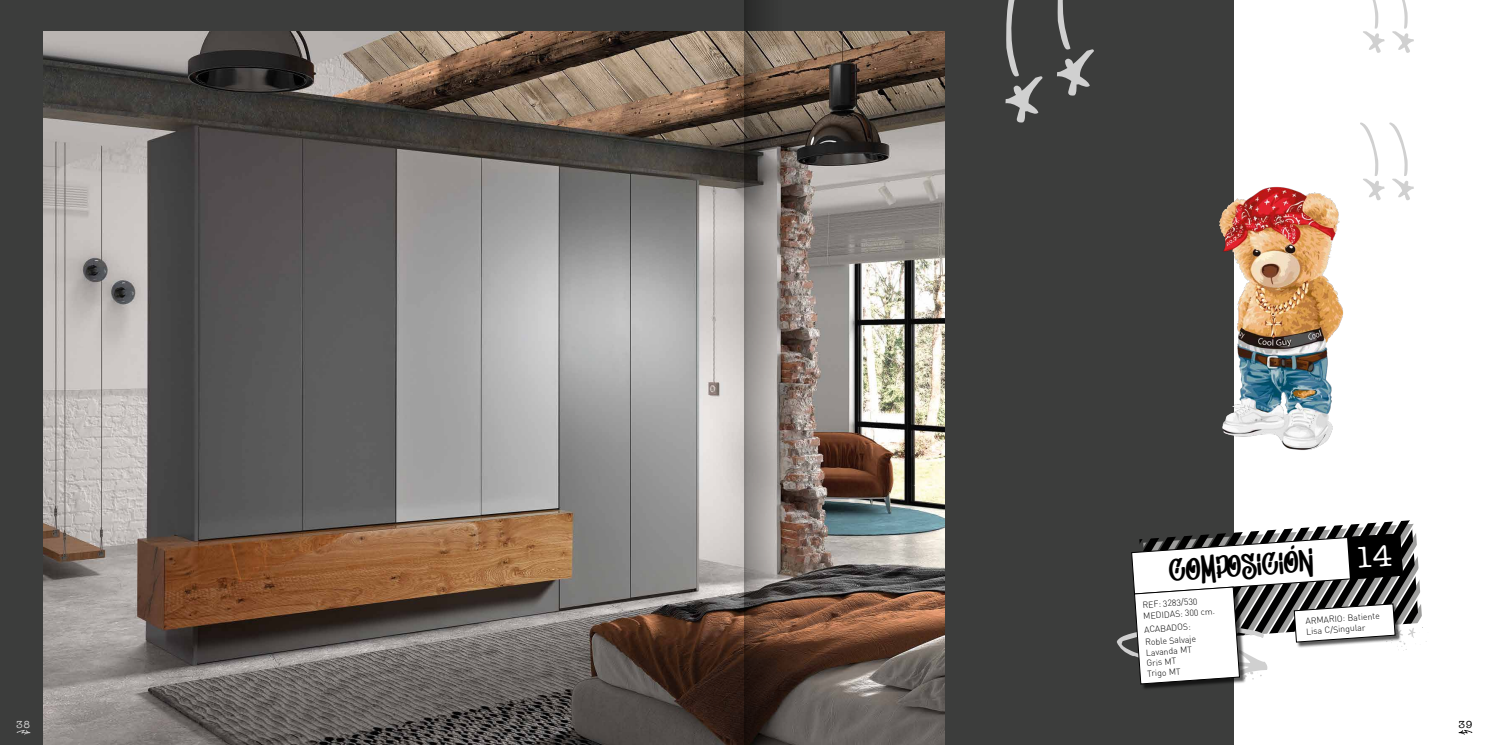
<style>
.page{position:relative;width:1489px;height:745px;background:#fff}
.page>*{position:absolute;margin:0;border:0;box-sizing:border-box;transform-origin:0 0}
.t1{font:30.62px "Don Graffiti";color:#000}
.t2{font:10.5px "American Typewriter";color:#d0d0d0}
.t3{font:10.5px "American Typewriter";color:#000}
.t4{font:300 8.75px/10.4px "DIN";color:#000}
</style>
<div class="page">
<div style="left:0;top:0;width:1233px;height:744px;background:#3c3d3c"></div>
<img style="left:44px;top:32px;width:900px;height:712px">
<img style="left:1219px;top:185px;width:124px;height:265px">
<svg style="left:1005px;top:0;width:37px;height:123px"></svg>
<svg style="left:1057px;top:0;width:36px;height:96px"></svg>
<svg style="left:1360px;top:122px;width:53px;height:78px"></svg>
<svg style="left:1363px;top:0;width:50px;height:53px"></svg>
<div style="left:1135px;top:587px;width:110px;height:103px;background:#000;opacity:.65"></div>
<svg style="left:1458px;top:729px;width:14px;height:5px"></svg>
<svg style="left:17px;top:730px;width:13px;height:4px"></svg>
<svg style="left:744px;top:0;width:37px;height:744px;background:#786f69"></svg>
<svg style="left:1116px;top:520px;width:311px;height:164px"></svg>
<h1 class="t1" style="left:1168px;top:556px;width:145px;rotate:-4deg">COMPOSICIÓN</h1>
<p class="t4" style="left:1304px;top:615px;width:76px;rotate:-4deg">ARMARIO: Batiente<br>Lisa C/Singular</p>
<p class="t4" style="left:1142px;top:599px;width:73px;line-height:11px;rotate:-4deg">REF: 3283/530<br>MEDIDAS: 300 cm.</p>
<p class="t4" style="left:1143px;top:622px;width:53px;line-height:12.8px;rotate:-4deg">ACABADOS:<br>Roble Salvaje</p>
<p class="t4" style="left:1145px;top:647px;width:48px;rotate:-4deg">Lavanda MT<br>Gris MT<br>Trigo MT</p>
<p class="t2" style="left:16px;top:715px;width:15px">38</p>
<p class="t3" style="left:1458px;top:715px;width:15px">39</p>
</div>
